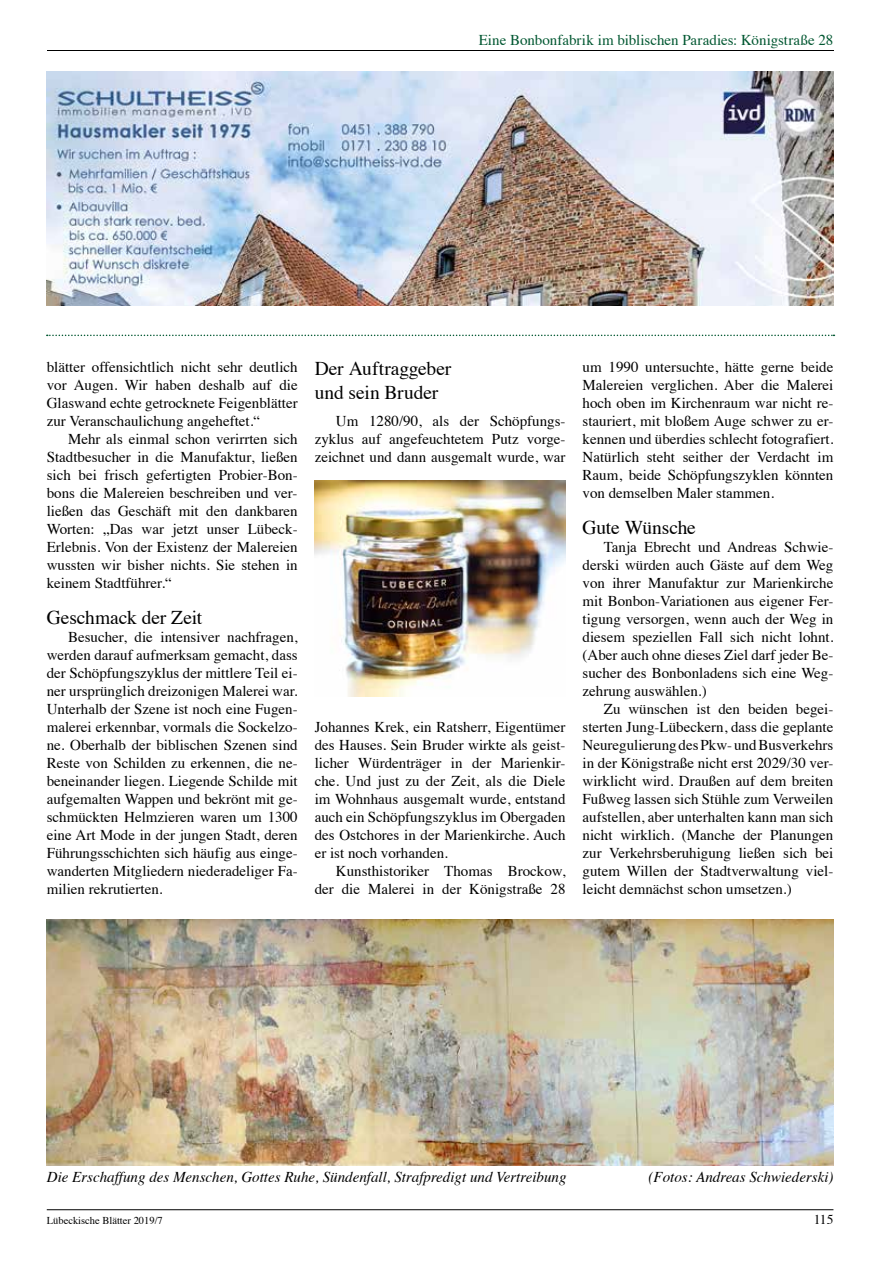
<style>
.page{position:relative;width:893px;height:1263px;background:#fff}
.page>*{position:absolute;margin:0;border:0;box-sizing:border-box;transform-origin:0 0}
.t1{font:19.5px/23.4px "Times";letter-spacing:-.005em;color:#000}
.t2{font:15px/18px "Times";color:#000;text-align:justify}
.t3{font:italic 15px "Times";color:#000}
.t4{font:15px "Times";color:#005731}
.t5{font:13.5px "Times";color:#000}
.t6{font:10.5px "Times";color:#000}
</style>
<div class="page">
<hr style="left:47px;top:1209px;width:786px;height:1px;background:#000">
<hr style="left:47px;top:50px;width:786px;height:1px;background:#000">
<img style="left:315px;top:480px;width:251px;height:216px">
<img style="left:47px;top:919px;width:786px;height:246px">
<img style="left:47px;top:72px;width:786px;height:234px">
<svg style="left:47px;top:335px;width:787px;height:1px"></svg>
<p class="t4" style="left:479px;top:26px;width:356px">Eine Bonbonfabrik im biblischen Paradies: Königstraße 28</p>
<p class="t2" style="left:47px;top:357px;width:252px">blätter offensichtlich nicht sehr deutlich vor Augen. Wir haben deshalb auf die Glaswand echte getrocknete Feigenblätter zur Veranschaulichung angeheftet.“</p>
<p class="t2" style="left:47px;top:429px;width:252px;text-indent:21px">Mehr als einmal schon verirrten sich Stadtbesucher in die Manufaktur, ließen sich bei frisch gefertigten Probier-Bon&shy;bons die Malereien beschreiben und ver&shy;ließen das Geschäft mit den dankbaren Worten: „Das war jetzt unser Lübeck-Erlebnis. Von der Existenz der Malereien wussten wir bisher nichts. Sie stehen in keinem Stadtführer.“</p>
<h1 class="t1" style="left:47px;top:604px;width:157px">Geschmack der Zeit</h1>
<p class="t2" style="left:47px;top:627px;width:252px;text-indent:21px">Besucher, die intensiver nachfragen, werden darauf aufmerksam gemacht, dass der Schöpfungszyklus der mittlere Teil ei&shy;ner ursprünglich dreizonigen Malerei war.<br>Unterhalb der Szene ist noch eine Fugen&shy;malerei erkennbar, vormals die Sockelzo&shy;ne. Oberhalb der biblischen Szenen sind Reste von Schilden zu erkennen, die ne&shy;beneinander liegen. Liegende Schilde mit aufgemalten Wappen und bekrönt mit ge&shy;schmückten Helmzieren waren um 1300 eine Art Mode in der jungen Stadt, deren Führungsschichten sich häufig aus einge&shy;wanderten Mitgliedern niederadeliger Fa&shy;milien rekrutierten.</p>
<h1 class="t1" style="left:315px;top:355px;width:138px">Der Auftraggeber und sein Bruder</h1>
<p class="t2" style="left:315px;top:411px;width:252px;text-indent:21px">Um 1280/90, als der Schöpfungs&shy;zyklus auf angefeuchtetem Putz vorge&shy;zeichnet und dann ausgemalt wurde, war</p>
<p class="t2" style="left:315px;top:717px;width:252px">Johannes Krek, ein Ratsherr, Eigentümer des Hauses. Sein Bruder wirkte als geist&shy;licher Würdenträger in der Marienkir&shy;che. Und just zu der Zeit, als die Diele im Wohnhaus ausgemalt wurde, entstand auch ein Schöpfungszyklus im Obergaden des Ostchores in der Marienkirche. Auch er ist noch vorhanden.</p>
<p class="t2" style="left:315px;top:861px;width:252px;text-align:right">Kunsthistoriker Thomas Brockow, der die Malerei in der Königstraße 28</p>
<p class="t2" style="left:583px;top:357px;width:252px">um 1990 untersuchte, hätte gerne beide Malereien verglichen. Aber die Malerei hoch oben im Kirchenraum war nicht re&shy;stauriert, mit bloßem Auge schwer zu er&shy;kennen und überdies schlecht fotografiert.<br>Natürlich steht seither der Verdacht im Raum, beide Schöpfungszyklen könnten von demselben Maler stammen.</p>
<h1 class="t1" style="left:583px;top:514px;width:115px">Gute Wünsche</h1>
<p class="t2" style="left:583px;top:537px;width:252px;text-indent:21px">Tanja Ebrecht und Andreas Schwie&shy;derski würden auch Gäste auf dem Weg von ihrer Manufaktur zur Marienkirche mit Bonbon-Variationen aus eigener Fer&shy;tigung versorgen, wenn auch der Weg in diesem speziellen Fall sich nicht lohnt. (Aber auch ohne dieses Ziel darf jeder Be&shy;sucher des Bonbonladens sich eine Weg&shy;zehrung auswählen.)</p>
<p class="t2" style="left:583px;top:699px;width:252px;text-indent:21px">Zu wünschen ist den beiden begei&shy;sterten Jung-Lübeckern, dass die geplante Neuregulierung des Pkw- und Busverkehrs in der Königstraße nicht erst 2029/30 ver&shy;wirklicht wird. Draußen auf dem breiten Fußweg lassen sich Stühle zum Verweilen aufstellen, aber unterhalten kann man sich nicht wirklich. (Manche der Planungen zur Verkehrsberuhigung ließen sich bei gutem Willen der Stadtverwaltung viel&shy;leicht demnächst schon umsetzen.)</p>
<p class="t3" style="left:47px;top:1164px;width:521px">Die Erschaffung des Menschen, Gottes Ruhe, Sündenfall, Strafpredigt und Vertreibung</p>
<p class="t3" style="left:649px;top:1164px;width:186px">(Fotos: Andreas Schwiederski)</p>
<p class="t6" style="left:47px;top:1211px;width:118px">Lübeckische Blätter 2019/7</p>
<p class="t5" style="left:814px;top:1207px;width:21px">115</p>
</div>
